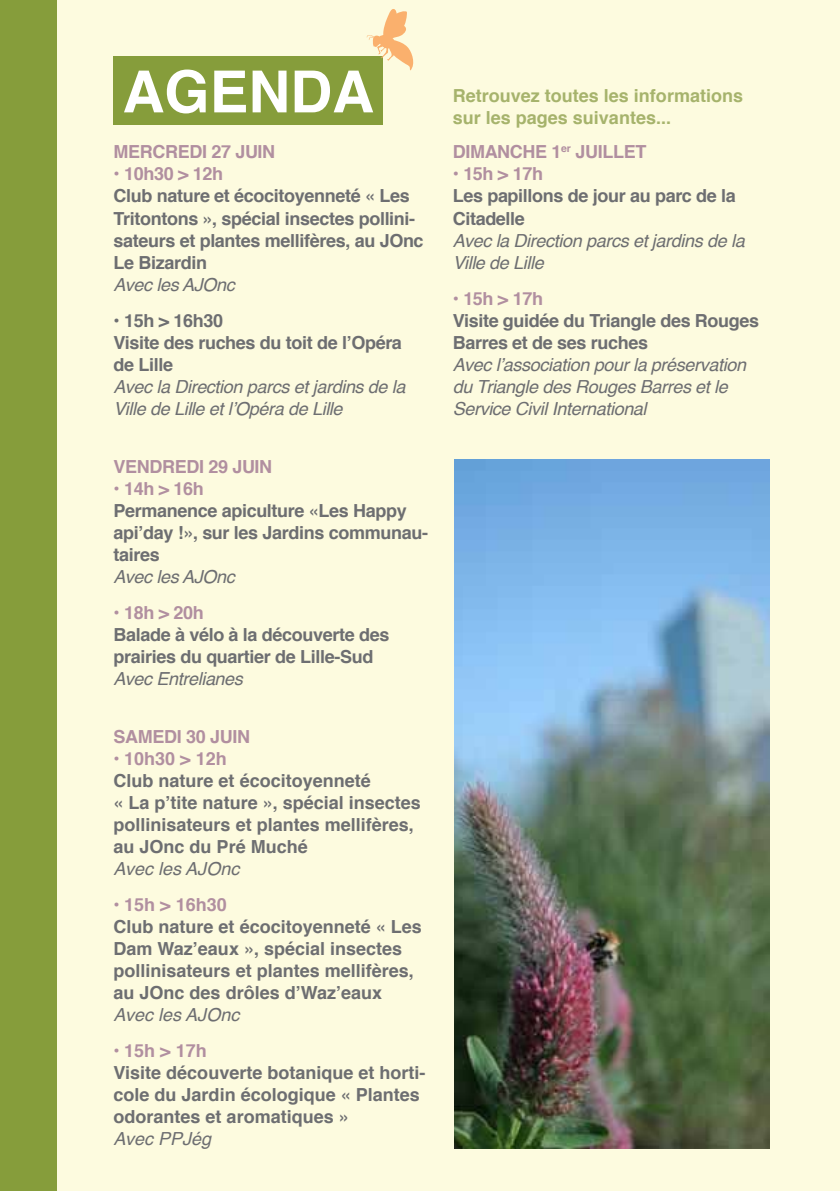
<style>
.page{position:relative;width:840px;height:1191px;background:#fff}
.page>*{position:absolute;margin:0;border:0;box-sizing:border-box;transform-origin:0 0}
.t1{font:700 58px "Helvetica";color:#fff}
.t2{font:700 18px/22px "Helvetica";letter-spacing:-.02em;color:#6d6e71}
.t3{font:700 18px/22px "Helvetica";color:#6d6e71}
.t4{font:italic 18px/22px "Helvetica";letter-spacing:-.02em;color:#6d6e71}
.t5{font:700 18px "Helvetica";letter-spacing:-.02em;color:#b18fa0}
.t6{font:700 18px/21.6px "Helvetica";color:#a6b36c}
.t7{font:italic 18px "Helvetica";color:#6d6e71}
</style>
<div class="page">
<div style="left:0;top:0;width:839px;height:1191px;background:#fdfbdf"></div>
<div style="left:0;top:0;width:57px;height:1191px;background:#869d3b"></div>
<div style="left:113px;top:57px;width:270px;height:68px;background:#869d3b"></div>
<svg style="left:366px;top:9px;width:48px;height:62px"></svg>
<img style="left:454px;top:459px;width:314px;height:689px">
<h1 class="t1" style="left:122px;top:40px;width:253px">AGENDA</h1>
<p class="t5" style="left:113px;top:136px;width:163px">Mercredi 27 juin</p>
<p class="t5" style="left:113px;top:158px;width:111px">• 10h30 &gt; 12h</p>
<p class="t2" style="left:113px;top:184px;width:311px">Club nature et écocitoyenneté « Les<br>Tritontons », spécial insectes pollini&shy;sateurs et plantes mellifères, au JOnc<br>Le Bizardin</p>
<p class="t4" style="left:113px;top:273px;width:123px">Avec les AJOnc</p>
<p class="t2" style="left:113px;top:308px;width:290px">• 15h &gt; 16h30<br>Visite des ruches du toit de l’Opéra de Lille</p>
<p class="t4" style="left:113px;top:375px;width:293px">Avec la Direction parcs et jardins de la<br>Ville de Lille et l’Opéra de Lille</p>
<p class="t5" style="left:113px;top:450px;width:160px">Vendredi 29 juin</p>
<p class="t5" style="left:113px;top:472px;width:92px">• 14h &gt; 16h</p>
<p class="t2" style="left:113px;top:498px;width:316px">Permanence apiculture «Les Happy api’day !», sur les Jardins communau&shy;taires</p>
<p class="t4" style="left:113px;top:565px;width:123px">Avec les AJOnc</p>
<p class="t5" style="left:113px;top:596px;width:92px">• 18h &gt; 20h</p>
<p class="t2" style="left:113px;top:622px;width:277px">Balade à vélo à la découverte des prairies du quartier de Lille-Sud</p>
<p class="t4" style="left:113px;top:667px;width:131px">Avec Entrelianes</p>
<p class="t5" style="left:113px;top:720px;width:138px">Samedi 30 juin</p>
<p class="t5" style="left:113px;top:742px;width:115px">• 10h30 &gt; 12h</p>
<p class="t3" style="left:113px;top:768px;width:309px">Club nature et écocitoyenneté<br>« La p’tite nature », spécial insectes pollinisateurs et plantes mellifères, au JOnc du Pré Muché</p>
<p class="t7" style="left:113px;top:854px;width:127px">Avec les AJOnc</p>
<p class="t5" style="left:113px;top:888px;width:115px">• 15h &gt; 16h30</p>
<p class="t3" style="left:113px;top:914px;width:310px">Club nature et écocitoyenneté « Les Dam Waz’eaux », spécial insectes pollinisateurs et plantes mellifères, au JOnc des drôles d’Waz’eaux</p>
<p class="t7" style="left:113px;top:1000px;width:127px">Avec les AJOnc</p>
<p class="t5" style="left:113px;top:1034px;width:95px">• 15h &gt; 17h</p>
<p class="t3" style="left:113px;top:1060px;width:313px">Visite découverte botanique et horti&shy;cole du Jardin écologique « Plantes odorantes et aromatiques »</p>
<p class="t7" style="left:113px;top:1124px;width:99px">Avec PPJég</p>
<p class="t6" style="left:452px;top:84px;width:292px">Retrouvez toutes les informations sur les pages suivantes...</p>
<p class="t5" style="left:452px;top:136px;width:46px">Dimanche</p>
<p class="t5" style="left:551px;top:136px;width:45px">1<sup>er</sup> juillet</p>
<p class="t5" style="left:452px;top:158px;width:92px">• 15h &gt; 17h</p>
<p class="t2" style="left:452px;top:184px;width:284px">Les papillons de jour au parc de la<br>Citadelle</p>
<p class="t4" style="left:452px;top:229px;width:293px">Avec la Direction parcs et jardins de la<br>Ville de Lille</p>
<p class="t5" style="left:452px;top:282px;width:92px">• 15h &gt; 17h</p>
<p class="t2" style="left:452px;top:308px;width:308px">Visite guidée du Triangle des Rouges<br>Barres et de ses ruches</p>
<p class="t4" style="left:452px;top:353px;width:295px">Avec l’association pour la préservation du Triangle des Rouges Barres et le<br>Service Civil International</p>
</div>
